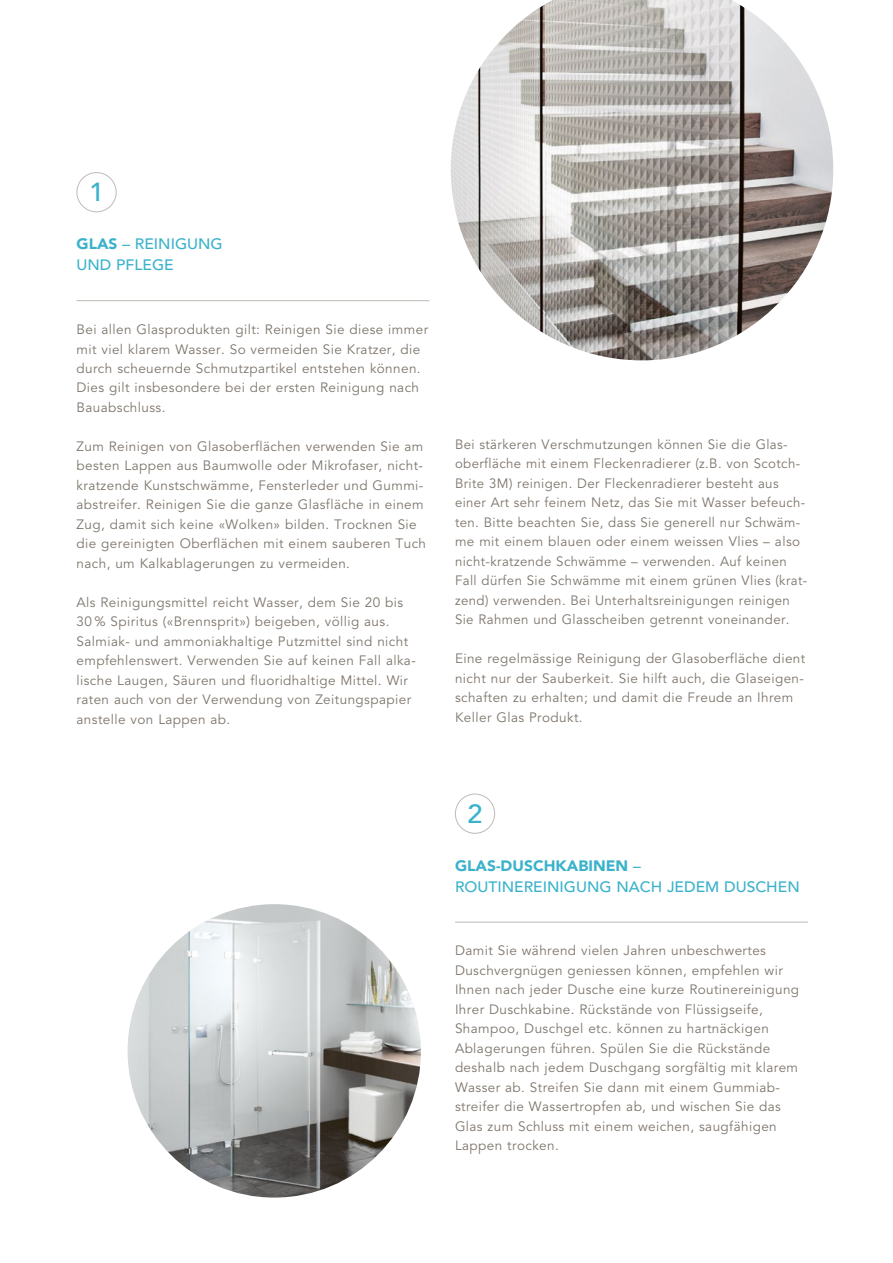
<style>
.page{position:relative;width:893px;height:1263px;background:#fff}
.page>*{position:absolute;margin:0;border:0;box-sizing:border-box;transform-origin:0 0}
.t1{font:500 25.95px "Avenir";color:#3ab2cb;scale:1.04 1}
.t2{font:500 15px/21px "Avenir";color:#3ab2cb;scale:1.04 1}
.t3{font:13.5px/19.5px "Avenir";letter-spacing:.03em;color:#7e756c}
.s1{font-weight:900}
</style>
<div class="page">
<div style="left:77px;top:172px;width:40px;height:40px;border:1px solid #7e756c;border-radius:50%"></div>
<hr style="left:77px;top:300px;width:352px;height:1px;background:#7e756c">
<img style="left:128px;top:904px;width:293px;height:293px;border-radius:147px">
<img style="left:451px;top:0;width:382px;height:360px">
<div style="left:455px;top:794px;width:40px;height:40px;border:1px solid #7e756c;border-radius:50%"></div>
<hr style="left:455px;top:922px;width:353px;height:1px;background:#7e756c">
<h1 class="t1" style="left:89px;top:177px;width:16px">1</h1>
<p class="t2" style="left:77px;top:234px;width:142px"><span class="s1">GLAS</span> – REINIGUNG<br>UND PFLEGE</p>
<p class="t3" style="left:77px;top:320px;width:353px">Bei allen Glasprodukten gilt: Reinigen Sie diese immer mit viel klarem Wasser. So vermeiden Sie Kratzer, die durch scheuernde Schmutzpartikel entstehen können.<br>Dies gilt insbesondere bei der ersten Reinigung nach Bauabschluss.</p>
<p class="t3" style="left:77px;top:437px;width:351px">Zum Reinigen von Glasoberflächen verwenden Sie am besten Lappen aus Baumwolle oder Mikrofaser, nicht&shy;kratzende Kunstschwämme, Fensterleder und Gummi&shy;abstreifer. Reinigen Sie die ganze Glasfläche in einem Zug, damit sich keine «Wolken» bilden. Trocknen Sie die gereinigten Oberflächen mit einem sauberen Tuch nach, um Kalkablagerungen zu vermeiden.</p>
<p class="t3" style="left:77px;top:593px;width:341px">Als Reinigungsmittel reicht Wasser, dem Sie 20 bis 30 % Spiritus («Brennsprit») beigeben, völlig aus.<br>Salmiak- und ammoniakhaltige Putzmittel sind nicht empfehlenswert. Verwenden Sie auf keinen Fall alka&shy;lische Laugen, Säuren und fluoridhaltige Mittel. Wir raten auch von der Verwendung von Zeitungspapier anstelle von Lappen ab.</p>
<p class="t3" style="left:455px;top:435px;width:354px">Bei stärkeren Verschmutzungen können Sie die Glas&shy;oberfläche mit einem Fleckenradierer (z.B. von Scotch-Brite 3M) reinigen. Der Fleckenradierer besteht aus einer Art sehr feinem Netz, das Sie mit Wasser befeuch&shy;ten. Bitte beachten Sie, dass Sie generell nur Schwäm&shy;me mit einem blauen oder einem weissen Vlies – also nicht-kratzende Schwämme – verwenden. Auf keinen Fall dürfen Sie Schwämme mit einem grünen Vlies (krat&shy;zend) verwenden. Bei Unterhaltsreinigungen reinigen Sie Rahmen und Glasscheiben getrennt voneinander.</p>
<p class="t3" style="left:455px;top:649px;width:352px">Eine regelmässige Reinigung der Glasoberfläche dient nicht nur der Sauberkeit. Sie hilft auch, die Glaseigen&shy;schaften zu erhalten; und damit die Freude an Ihrem Keller Glas Produkt.</p>
<h1 class="t1" style="left:468px;top:799px;width:16px">2</h1>
<p class="t2" style="left:455px;top:855px;width:333px"><span class="s1">GLAS-DUSCHKABINEN</span> –<br>ROUTINEREINIGUNG NACH JEDEM DUSCHEN</p>
<p class="t3" style="left:455px;top:941px;width:346px">Damit Sie während vielen Jahren unbeschwertes Duschvergnügen geniessen können, empfehlen wir Ihnen nach jeder Dusche eine kurze Routinereinigung Ihrer Duschkabine. Rückstände von Flüssigseife, Shampoo, Duschgel etc. können zu hartnäckigen Ablagerungen führen. Spülen Sie die Rückstände deshalb nach jedem Duschgang sorgfältig mit klarem Wasser ab. Streifen Sie dann mit einem Gummiab&shy;streifer die Wassertropfen ab, und wischen Sie das Glas zum Schluss mit einem weichen, saugfähigen Lappen trocken.</p>
</div>
